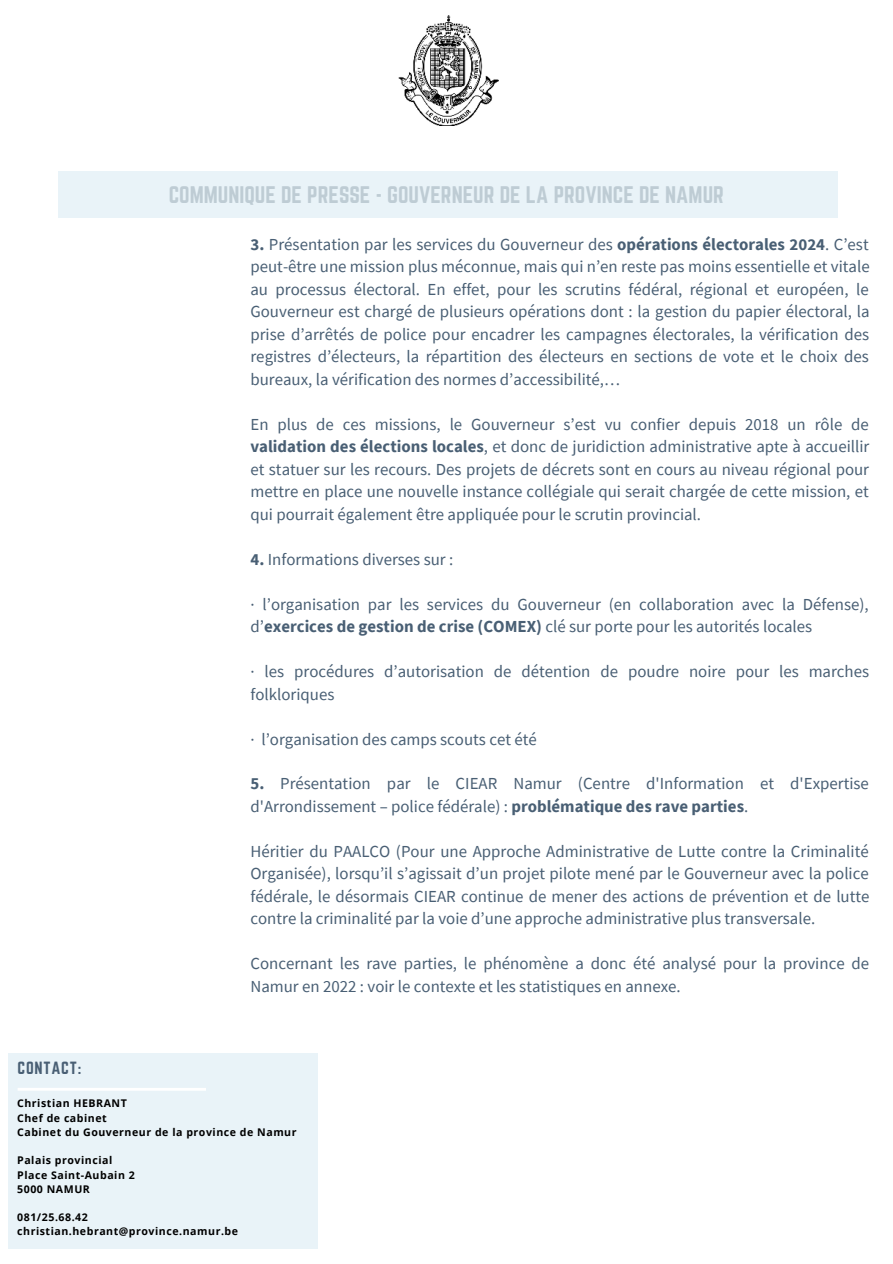
<style>
.page{position:relative;width:893px;height:1264px;background:#fff}
.page>*{position:absolute;margin:0;border:0;box-sizing:border-box;transform-origin:0 0}
.t1{font:21px "Norwester";color:#beccd4}
.t2{font:16.8px/22.5px "Source Sans Pro";color:#495f74}
.t3{font:15.45px "Norwester";letter-spacing:.05em;color:#495f74}
.t4{font:700 10.65px/14.2px "Open Sans";letter-spacing:.05em;color:#000}
.s1{font-weight:700}
</style>
<div class="page">
<img style="left:398px;top:15px;width:100px;height:110px">
<div style="left:58px;top:172px;width:780px;height:46px;background:#e9f3f8"></div>
<div style="left:9px;top:1052px;width:309px;height:195px;background:#e9f3f8"></div>
<hr style="left:17px;top:1087px;width:189px;height:3px;background:#fff">
<p class="t1" style="left:169px;top:184px;width:556px">COMMUNIQUE DE PRESSE - GOUVERNEUR DE LA PROVINCE DE NAMUR</p>
<p class="t3" style="left:18px;top:1060px;width:65px">CONTACT:</p>
<p class="t2" style="left:250px;top:233px;width:620px;text-align:justify"><span class="s1">3.</span> Présentation par les services du Gouverneur des <span class="s1">opérations électorales 2024</span>. C’est peut-être une mission plus méconnue, mais qui n’en reste pas moins essentielle et vitale au processus électoral. En effet, pour les scrutins fédéral, régional et européen, le Gouverneur est chargé de plusieurs opérations dont : la gestion du papier électoral, la prise d’arrêtés de police pour encadrer les campagnes électorales, la vérification des registres d’électeurs, la répartition des électeurs en sections de vote et le choix des bureaux, la vérification des normes d’accessibilité,…</p>
<p class="t2" style="left:250px;top:412px;width:620px;text-align:justify">En plus de ces missions, le Gouverneur s’est vu confier depuis 2018 un rôle de <span class="s1">validation des élections locales</span>, et donc de juridiction administrative apte à accueillir et statuer sur les recours. Des projets de décrets sont en cours au niveau régional pour mettre en place une nouvelle instance collégiale qui serait chargée de cette mission, et qui pourrait également être appliquée pour le scrutin provincial.</p>
<p class="t2" style="left:250px;top:547px;width:204px"><span class="s1">4.</span> Informations diverses sur :</p>
<p class="t2" style="left:250px;top:592px;width:619px">· l’organisation par les services du Gouverneur (en collaboration avec la Défense), d’<span class="s1">exercices de gestion de crise (COMEX)</span> clé sur porte pour les autorités locales</p>
<p class="t2" style="left:250px;top:660px;width:620px">· les procédures d’autorisation de détention de poudre noire pour les marches folkloriques</p>
<p class="t2" style="left:250px;top:727px;width:288px">· l’organisation des camps scouts cet été</p>
<p class="t2" style="left:250px;top:772px;width:620px"><span class="s1">5.</span> Présentation par le CIEAR Namur (Centre d'Information et d'Expertise d'Arrondissement – police fédérale) : <span class="s1">problématique des rave parties</span>.</p>
<p class="t2" style="left:250px;top:840px;width:620px;text-align:justify">Héritier du PAALCO (Pour une Approche Administrative de Lutte contre la Criminalité Organisée), lorsqu’il s’agissait d’un projet pilote mené par le Gouverneur avec la police fédérale, le désormais CIEAR continue de mener des actions de prévention et de lutte contre la criminalité par la voie d’une approche administrative plus transversale.</p>
<p class="t2" style="left:250px;top:952px;width:620px">Concernant les rave parties, le phénomène a donc été analysé pour la province de<br>Namur en 2022 : voir le contexte et les statistiques en annexe.</p>
<p class="t4" style="left:17px;top:1096px;width:281px">Christian HEBRANT<br>Chef de cabinet<br>Cabinet du Gouverneur de la province de Namur</p>
<p class="t4" style="left:17px;top:1152px;width:119px">Palais provincial<br>Place Saint-Aubain 2<br>5000 NAMUR</p>
<p class="t4" style="left:17px;top:1209px;width:222px">081/25.68.42 christian.hebrant@province.namur.be</p>
</div>
